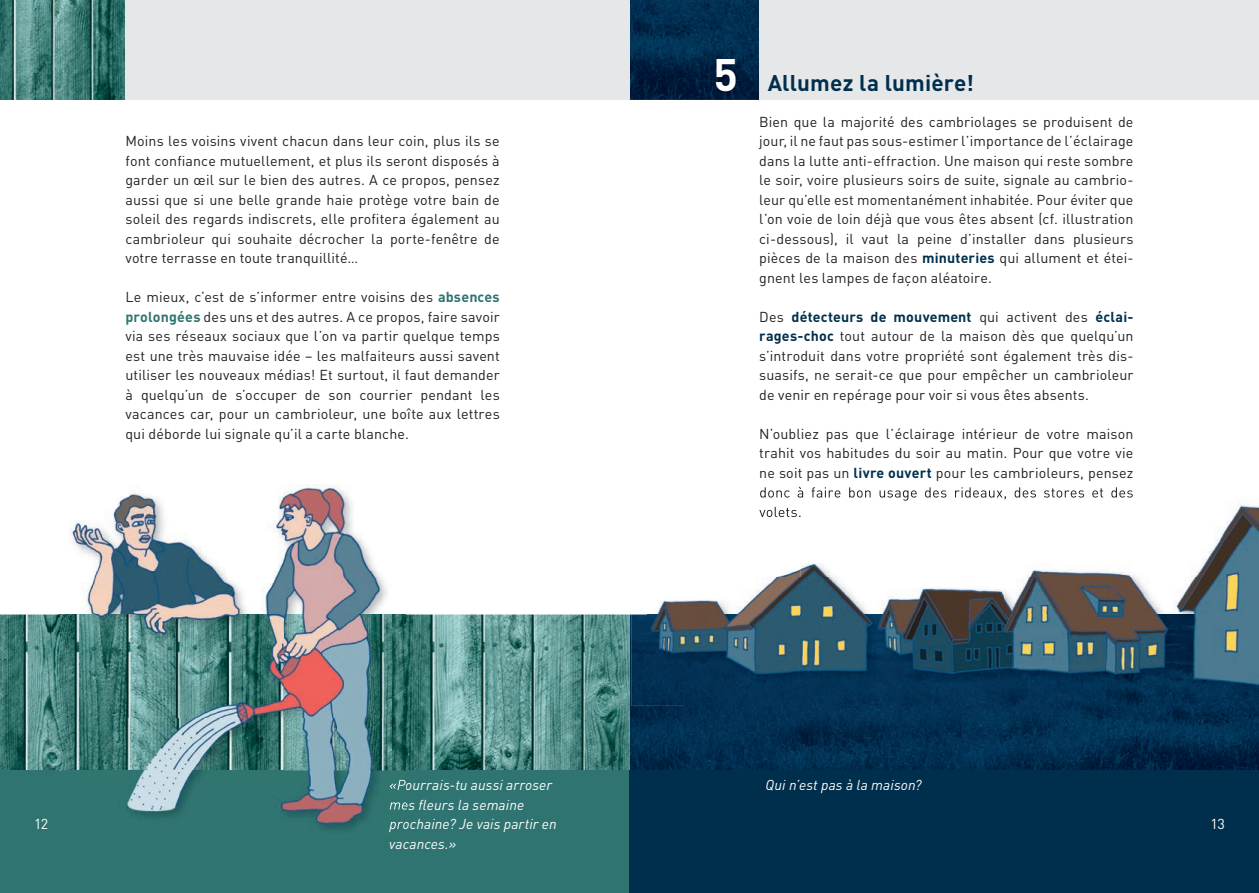
<style>
.page{position:relative;width:1259px;height:893px;background:#fff}
.page>*{position:absolute;margin:0;border:0;box-sizing:border-box;transform-origin:0 0}
.t1{font:700 45px "DIN";color:#fff}
.t2{font:700 22.5px "DIN";letter-spacing:.01em;color:#002f4d}
.t3{font:14.25px/19.5px "DIN";letter-spacing:.01em;color:#231f20;text-align:justify}
.t4{font:italic 14.25px/19.5px "DIN";letter-spacing:.005em;color:#fff}
.t5{font:14.25px "DIN";color:#fff}
.s1{font-weight:700;color:#2f7471}
.s2{font-weight:700;color:#002f4d}
</style>
<div class="page">
<img style="left:629px;top:0;width:130px;height:100px">
<img style="left:629px;top:614px;width:630px;height:156px">
<img style="left:0;top:614px;width:629px;height:156px">
<div style="left:0;top:770px;width:629px;height:123px;background:#2f7471"></div>
<div style="left:629px;top:770px;width:630px;height:123px;background:#002f4d"></div>
<div style="left:759px;top:0;width:500px;height:100px;background:#e6e7e9"></div>
<img style="left:0;top:0;width:125px;height:100px">
<img style="left:631px;top:614px;width:52px;height:92px">
<img style="left:683px;top:698px;width:576px;height:8px">
<img style="left:760px;top:487px;width:373px;height:14px">
<img style="left:647px;top:503px;width:612px;height:195px">
<img style="left:759px;top:507px;width:41px;height:10px">
<div style="left:125px;top:0;width:504px;height:100px;background:#e6e7e9"></div>
<img style="left:714px;top:56px;width:28px;height:42px">
<img style="left:60px;top:527px;width:10px;height:243px">
<img style="left:392px;top:614px;width:13px;height:156px">
<img style="left:392px;top:770px;width:13px;height:10px">
<img style="left:70px;top:485px;width:322px;height:348px">
<svg style="left:390px;top:780px;width:15px;height:10px"></svg>
<svg style="left:390px;top:799px;width:15px;height:11px"></svg>
<svg style="left:389px;top:819px;width:16px;height:13px"></svg>
<p class="t3" style="left:125px;top:131px;width:376px">Moins les voisins vivent chacun dans leur coin, plus ils se font confiance mutuellement, et plus ils seront disposés à garder un œil sur le bien des autres. A ce propos, pensez aussi que si une belle grande haie protège votre bain de soleil des regards indiscrets, elle profitera également au cambrioleur qui souhaite décrocher la porte-fenêtre de votre terrasse en toute tranquillité…</p>
<p class="t3" style="left:125px;top:287px;width:376px">Le mieux, c’est de s’informer entre voisins des <span class="s1">absences prolongées</span> des uns et des autres. A ce propos, faire savoir via ses réseaux sociaux que l’on va partir quelque temps est une très mauvaise idée – les malfaiteurs aussi savent utiliser les nouveaux médias! Et surtout, il faut demander à quelqu’un de s’occuper de son courrier pendant les vacances car, pour un cambrioleur, une boîte aux lettres qui déborde lui signale qu’il a carte blanche.</p>
<h1 class="t1" style="left:713px;top:45px;width:26px">5</h1>
<h2 class="t2" style="left:767px;top:68px;width:208px">Allumez la lumière!</h2>
<p class="t3" style="left:759px;top:112px;width:376px">Bien que la majorité des cambriolages se produisent de jour, il ne faut pas sous-estimer l’importance de l’éclairage dans la lutte anti-effraction. Une maison qui reste sombre le soir, voire plusieurs soirs de suite, signale au cambrio&shy;leur qu’elle est momentanément inhabitée. Pour éviter que l’on voie de loin déjà que vous êtes absent (cf. illustration ci-dessous), il vaut la peine d’installer dans plusieurs pièces de la maison des <span class="s2">minuteries</span> qui allument et étei&shy;gnent les lampes de façon aléatoire.</p>
<p class="t3" style="left:759px;top:307px;width:376px">Des <span class="s2">détecteurs de mouvement</span> qui activent des <span class="s2">éclai&shy;rages-choc</span> tout autour de la maison dès que quelqu’un s’introduit dans votre propriété sont également très dis&shy;suasifs, ne serait-ce que pour empêcher un cambrioleur de venir en repérage pour voir si vous êtes absents.</p>
<p class="t3" style="left:759px;top:424px;width:376px">N’oubliez pas que l’éclairage intérieur de votre maison trahit vos habitudes du soir au matin. Pour que votre vie ne soit pas un <span class="s2">livre ouvert</span> pour les cambrioleurs, pensez</p>
<p class="t4" style="left:389px;top:775px;width:164px">«Pourrais-tu aussi arroser</p>
<p class="t4" style="left:765px;top:775px;width:158px">Qui n’est pas à la maison?</p>
<p class="t4" style="left:389px;top:794px;width:169px">mes fleurs la semaine prochaine? Je vais partir en vacances.»</p>
<p class="t5" style="left:34px;top:815px;width:16px">12</p>
<p class="t5" style="left:1210px;top:815px;width:16px">13</p>
</div>
